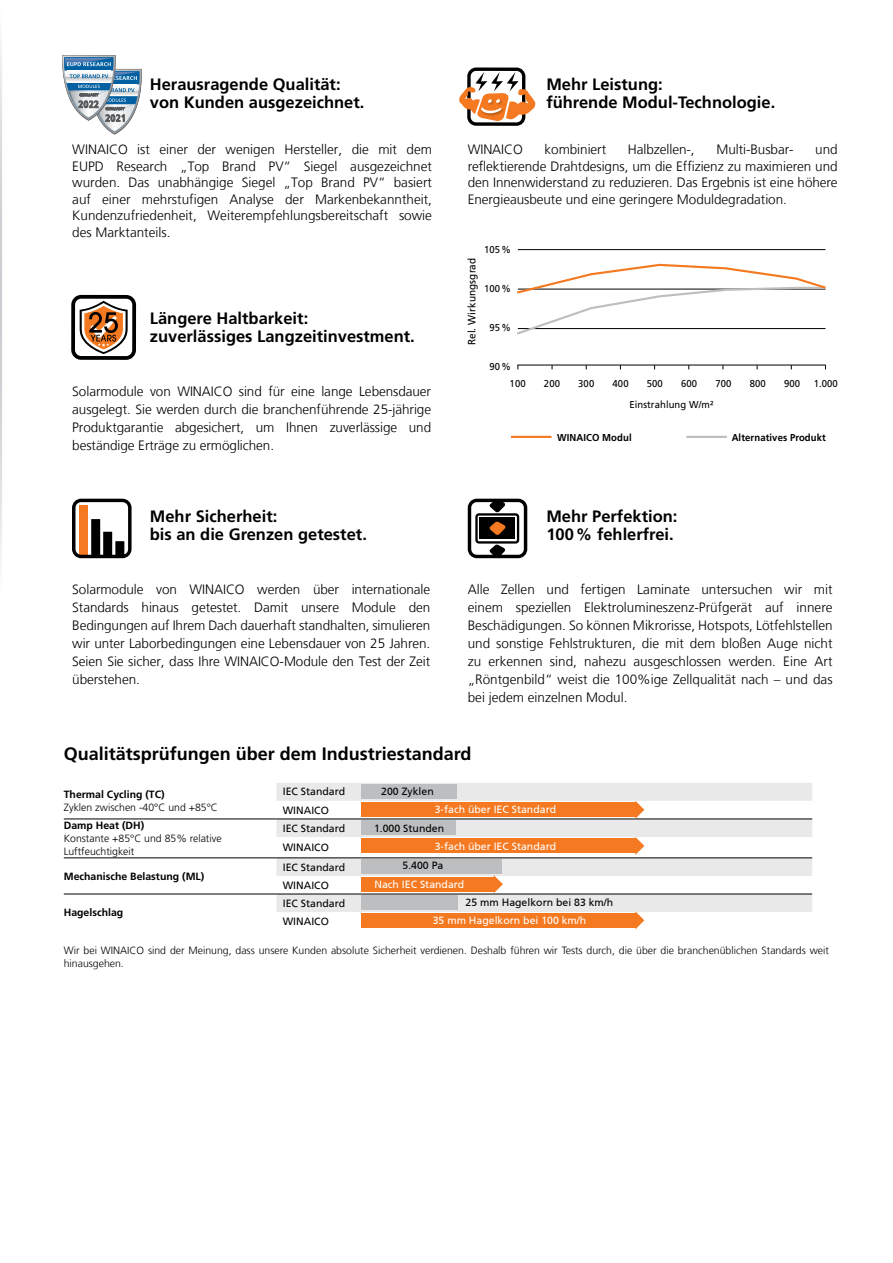
<style>
.page{position:relative;width:893px;height:1263px;background:#fff}
.page>*{position:absolute;margin:0;border:0;box-sizing:border-box;transform-origin:0 0}
.t1{font:700 18px "Frutiger LT Pro";color:#000}
.t2{font:700 16.5px/18px "Frutiger LT Pro";color:#000}
.t3{font:300 13.5px/18px "Frutiger LT";letter-spacing:-.005em;color:#000;text-align:justify}
.t4{font:300 10.5px/12.9px "Frutiger LT Com";color:#000}
.t5{font:10.5px "Frutiger CE";color:#fff}
.t6{font:10.5px/18px "Frutiger LT";color:#000}
.t7{font:300 10.5px/12.9px "Frutiger LT Pro";color:#000}
.t8{font:700 10.5px "Frutiger LT Pro";color:#000}
.t9{font:10.5px "Frutiger CE";color:#000}
.t10{font:10.5px "Frutiger LT";color:#000;scale:.95 1}
.t11{font:10.05px "Frutiger LT Com";letter-spacing:.01em;color:#000;scale:.95 1}
.t12{font:700 10.05px "Frutiger LT Com";letter-spacing:.01em;color:#000;scale:.95 1}
</style>
<div class="page">
<svg style="left:0;top:43px;width:2px;height:516px"></svg>
<hr style="left:518px;top:249px;width:307px;height:1px;background:#000">
<hr style="left:517px;top:365px;width:309px;height:1px;background:#000">
<svg style="left:517px;top:263px;width:309px;height:72px"></svg>
<hr style="left:511px;top:436px;width:40px;height:2px;background:#f47920">
<hr style="left:686px;top:436px;width:41px;height:2px;background:#bcbec0">
<svg style="left:62px;top:55px;width:80px;height:80px"></svg>
<svg style="left:468px;top:499px;width:59px;height:59px"></svg>
<svg style="left:72px;top:499px;width:60px;height:59px"></svg>
<svg style="left:71px;top:295px;width:65px;height:65px"></svg>
<svg style="left:459px;top:68px;width:77px;height:58px"></svg>
<svg style="left:276px;top:783px;width:536px;height:129px;fill:#e9e9ea"></svg>
<hr style="left:64px;top:818px;width:212px;height:1px;background:#000">
<hr style="left:276px;top:818px;width:85px;height:1px;background:#000">
<hr style="left:64px;top:857px;width:212px;height:1px;background:#000">
<hr style="left:276px;top:857px;width:85px;height:1px;background:#000">
<hr style="left:64px;top:894px;width:212px;height:1px;background:#000">
<hr style="left:276px;top:894px;width:85px;height:1px;background:#000">
<hr style="left:361px;top:818px;width:451px;height:1px;background:#000">
<hr style="left:361px;top:857px;width:451px;height:1px;background:#000">
<hr style="left:361px;top:894px;width:451px;height:1px;background:#000">
<div style="left:361px;top:784px;width:95px;height:15px;background:#bcbec0"></div>
<div style="left:361px;top:821px;width:95px;height:14px;background:#bcbec0"></div>
<div style="left:361px;top:859px;width:141px;height:14px;background:#bcbec0"></div>
<div style="left:361px;top:895px;width:97px;height:15px;background:#bcbec0"></div>
<div style="left:361px;top:803px;width:275px;height:14px;background:#f47920"></div>
<svg style="left:635px;top:801px;width:9px;height:18px"></svg>
<div style="left:361px;top:839px;width:275px;height:14px;background:#f47920"></div>
<svg style="left:635px;top:837px;width:9px;height:18px"></svg>
<div style="left:361px;top:877px;width:133px;height:15px;background:#f47920"></div>
<svg style="left:494px;top:875px;width:9px;height:18px"></svg>
<div style="left:361px;top:913px;width:275px;height:15px;background:#f47920"></div>
<svg style="left:635px;top:911px;width:9px;height:18px"></svg>
<p class="t2" style="left:150px;top:75px;width:216px">Herausragende Qualität: von Kunden ausgezeichnet.</p>
<p class="t2" style="left:546px;top:75px;width:230px">Mehr Leistung:<br>führende Modul-Technologie.</p>
<p class="t3" style="left:72px;top:141px;width:361px;line-height:16.5px">WINAICO ist einer der wenigen Hersteller, die mit dem EUPD Research „Top Brand PV“ Siegel ausgezeichnet wurden. Das unabhängige Siegel „Top Brand PV“ basiert auf einer mehrstufigen Analyse der Markenbekanntheit, Kundenzufriedenheit, Weiterempfehlungsbereitschaft sowie des Marktanteils.</p>
<p class="t3" style="left:468px;top:141px;width:57px">WINAICO</p>
<p class="t3" style="left:545px;top:141px;width:63px">kombiniert</p>
<p class="t3" style="left:628px;top:141px;width:68px">Halbzellen-,</p>
<p class="t3" style="left:716px;top:141px;width:79px">Multi-Busbar-</p>
<p class="t3" style="left:468px;top:141px;width:371px;line-height:16.5px;text-indent:348px">und reflektierende Drahtdesigns, um die Effizienz zu maximieren und den Innenwiderstand zu reduzieren. Das Ergebnis ist eine höhere Energieausbeute und eine geringere Moduldegradation.</p>
<p class="t2" style="left:150px;top:309px;width:266px">Längere Haltbarkeit: zuverlässiges Langzeitinvestment.</p>
<p class="t3" style="left:72px;top:383px;width:360px">Solarmodule von WINAICO sind für eine lange Lebensdauer ausgelegt. Sie werden durch die branchenführende 25-jährige Produktgarantie abgesichert, um Ihnen zuverlässige und beständige Erträge zu ermöglichen.</p>
<p class="t11" style="left:484px;top:243px;width:30px">105%</p>
<p class="t10" style="left:466px;top:345px;width:94px;rotate:-90deg">Rel. Wirkungsgrad</p>
<p class="t11" style="left:484px;top:283px;width:30px">100%</p>
<p class="t11" style="left:489px;top:322px;width:24px">95%</p>
<p class="t11" style="left:489px;top:361px;width:24px">90%</p>
<p class="t11" style="left:510px;top:377px;width:18px">100</p>
<p class="t11" style="left:544px;top:377px;width:18px">200</p>
<p class="t11" style="left:578px;top:377px;width:18px">300</p>
<p class="t11" style="left:613px;top:377px;width:18px">400</p>
<p class="t11" style="left:647px;top:377px;width:18px">500</p>
<p class="t11" style="left:681px;top:377px;width:18px">600</p>
<p class="t11" style="left:715px;top:377px;width:18px">700</p>
<p class="t11" style="left:750px;top:377px;width:18px">800</p>
<p class="t11" style="left:784px;top:377px;width:18px">900</p>
<p class="t11" style="left:814px;top:377px;width:27px">1.000</p>
<p class="t11" style="left:629px;top:398px;width:90px">Einstrahlung W/m²</p>
<p class="t12" style="left:557px;top:431px;width:80px">WINAICO Modul</p>
<p class="t12" style="left:732px;top:431px;width:101px">Alternatives Produkt</p>
<p class="t2" style="left:546px;top:508px;width:133px">Mehr Perfektion:<br>100% fehlerfrei.</p>
<p class="t2" style="left:150px;top:508px;width:219px">Mehr Sicherheit:<br>bis an die Grenzen getestet.</p>
<p class="t3" style="left:72px;top:581px;width:360px">Solarmodule von WINAICO werden über internationale Standards hinaus getestet. Damit unsere Module den Bedingungen auf Ihrem Dach dauerhaft standhalten, simulieren wir unter Laborbedingungen eine Lebensdauer von 25 Jahren.<br>Seien Sie sicher, dass Ihre WINAICO-Module den Test der Zeit überstehen.</p>
<p class="t3" style="left:468px;top:581px;width:366px">Alle Zellen und fertigen Laminate untersuchen wir mit einem speziellen Elektrolumineszenz-Prüfgerät auf innere Beschädigungen. So können Mikrorisse, Hotspots, Lötfehlstellen und sonstige Fehlstrukturen, die mit dem bloßen Auge nicht zu erkennen sind, nahezu ausgeschlossen werden. Eine Art „Röntgenbild“ weist die 100%ige Zellqualität nach – und das bei jedem einzelnen Modul.</p>
<h1 class="t1" style="left:64px;top:743px;width:409px">Qualitätsprüfungen über dem Industriestandard</h1>
<p class="t9" style="left:381px;top:785px;width:54px">200 Zyklen</p>
<p class="t9" style="left:374px;top:822px;width:72px">1.000 Stunden</p>
<p class="t6" style="left:283px;top:783px;width:64px">IEC Standard<br>WINAICO</p>
<p class="t8" style="left:64px;top:788px;width:102px">Thermal Cycling (TC)</p>
<p class="t7" style="left:64px;top:801px;width:156px">Zyklen zwischen -40°C und +85°C</p>
<p class="t5" style="left:435px;top:804px;width:123px">3-fach über IEC Standard</p>
<p class="t5" style="left:435px;top:840px;width:123px">3-fach über IEC Standard</p>
<p class="t5" style="left:375px;top:878px;width:91px">Nach IEC Standard</p>
<p class="t8" style="left:64px;top:819px;width:82px">Damp Heat (DH)</p>
<p class="t7" style="left:64px;top:832px;width:159px">Konstante +85°C und 85% relative<br>Luftfeuchtigkeit</p>
<p class="t6" style="left:283px;top:818px;width:64px;line-height:19.5px">IEC Standard<br>WINAICO</p>
<p class="t8" style="left:64px;top:870px;width:142px">Mechanische Belastung (ML)</p>
<p class="t6" style="left:283px;top:858px;width:64px">IEC Standard<br>WINAICO</p>
<p class="t8" style="left:64px;top:906px;width:61px">Hagelschlag</p>
<p class="t6" style="left:283px;top:894px;width:64px">IEC Standard<br>WINAICO</p>
<p class="t4" style="left:64px;top:944px;width:767px">Wir bei WINAICO sind der Meinung, dass unsere Kunden absolute Sicherheit verdienen. Deshalb führen wir Tests durch, die über die branchenüblichen Standards weit hinausgehen.</p>
<p class="t9" style="left:402px;top:859px;width:42px">5.400 Pa</p>
<p class="t9" style="left:466px;top:896px;width:149px">25 mm Hagelkorn bei 83 km/h</p>
<p class="t5" style="left:433px;top:914px;width:155px">35 mm Hagelkorn bei 100 km/h</p>
</div>
